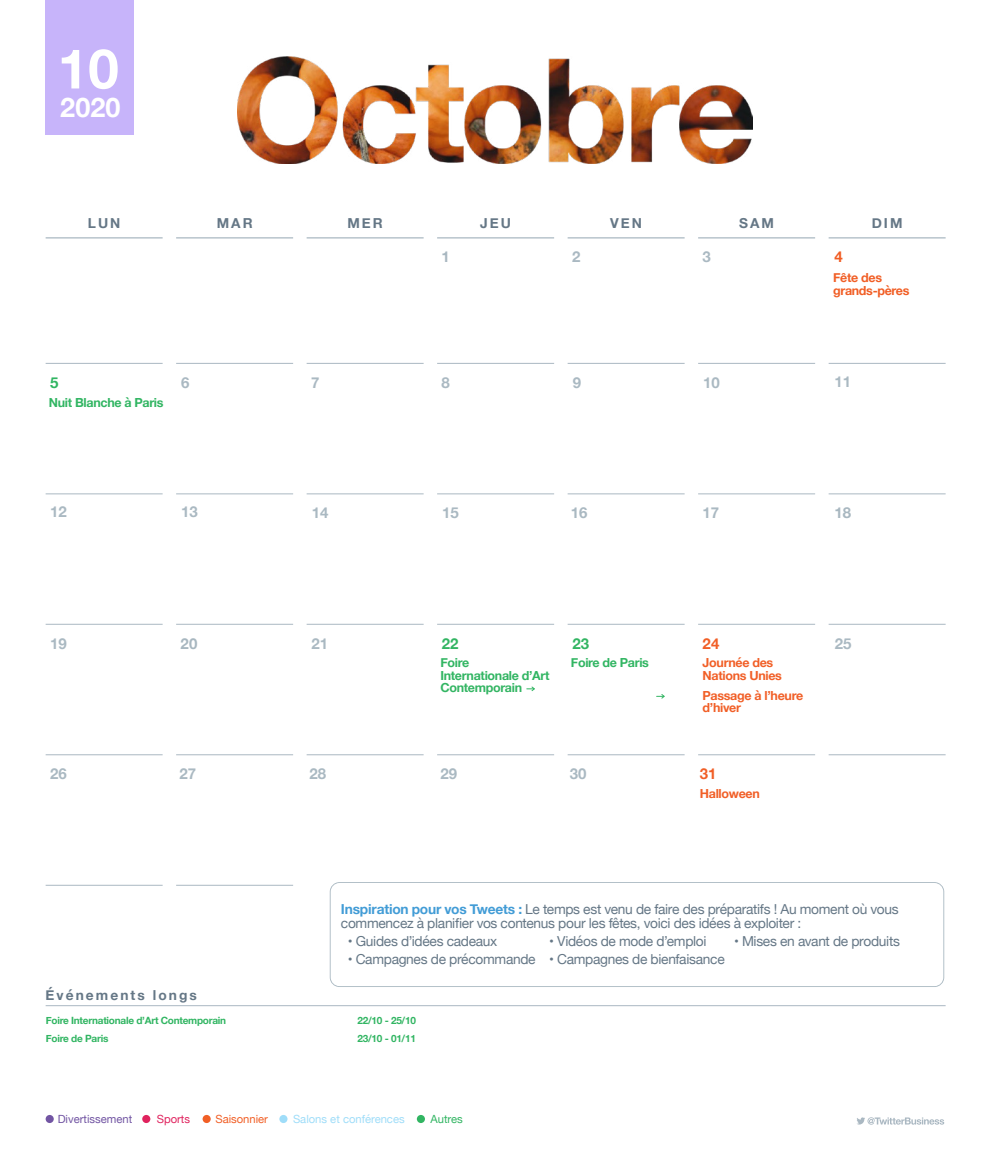
<style>
.page{position:relative;width:990px;height:1170px;background:#fff}
.page>*{position:absolute;margin:0;border:0;box-sizing:border-box;transform-origin:0 0}
.t1{font:700 55px "Helvetica Neue";color:#fff}
.t2{font:700 27px "Helvetica Neue";color:#fff}
.t3{font:700 15px "Helvetica Neue";color:#aab9c2}
.t4{font:700 15px "Helvetica Neue";color:#a8b7c0}
.t5{font:700 15px "Helvetica Neue";color:#33b563}
.t6{font:700 15px "Helvetica Neue";color:#f15f27}
.t7{font:700 15px "Helvetica Neue";color:#31b562}
.t8{font:700 15px "Helvetica Neue";color:#f15e25}
.t9{font:13.75px/13.8px "Helvetica Neue";letter-spacing:-.025em;color:#657786}
.t10{font:700 13.75px "Helvetica Neue";letter-spacing:.15em;color:#657786}
.t11{font:700 12.5px/12.5px "Helvetica Neue";letter-spacing:-.025em;color:#31b562}
.t12{font:700 12.5px/12.5px "Helvetica Neue";letter-spacing:-.025em;color:#f15f27}
.t13{font:700 12.5px/13.4px "Helvetica Neue";letter-spacing:-.025em;color:#f15e25}
.t14{font:700 12.5px "Helvetica Neue";letter-spacing:-.025em;color:#33b563}
.t15{font:11.25px "Helvetica Neue";color:#9fddf9}
.t16{font:11.25px "Helvetica Neue";color:#7255a3}
.t17{font:11.25px "Helvetica Neue";color:#f15f26}
.t18{font:11.25px "Helvetica Neue";color:#e0235e}
.t19{font:11.25px "Helvetica Neue";color:#31b562}
.t20{font:700 10px/18px "Helvetica Neue";letter-spacing:-.025em;color:#31b562}
.s1{font-weight:700;color:#429cd6}
</style>
<div class="page">
<hr style="left:46px;top:237px;width:117px;height:1px;background:#aab8c2">
<hr style="left:176px;top:237px;width:117px;height:1px;background:#aab8c2">
<hr style="left:307px;top:237px;width:117px;height:1px;background:#aab8c2">
<hr style="left:437px;top:237px;width:117px;height:1px;background:#aab8c2">
<hr style="left:568px;top:237px;width:117px;height:1px;background:#aab8c2">
<hr style="left:698px;top:237px;width:117px;height:1px;background:#aab8c2">
<hr style="left:829px;top:237px;width:117px;height:1px;background:#aab8c2">
<hr style="left:46px;top:363px;width:117px;height:1px;background:#aab8c2">
<hr style="left:176px;top:363px;width:117px;height:1px;background:#aab8c2">
<hr style="left:307px;top:363px;width:117px;height:1px;background:#aab8c2">
<hr style="left:437px;top:363px;width:117px;height:1px;background:#aab8c2">
<hr style="left:568px;top:363px;width:117px;height:1px;background:#aab8c2">
<hr style="left:698px;top:363px;width:117px;height:1px;background:#aab8c2">
<hr style="left:829px;top:363px;width:117px;height:1px;background:#aab8c2">
<hr style="left:46px;top:494px;width:117px;height:1px;background:#aab8c2">
<hr style="left:176px;top:494px;width:117px;height:1px;background:#aab8c2">
<hr style="left:307px;top:494px;width:117px;height:1px;background:#aab8c2">
<hr style="left:437px;top:494px;width:117px;height:1px;background:#aab8c2">
<hr style="left:568px;top:494px;width:117px;height:1px;background:#aab8c2">
<hr style="left:698px;top:494px;width:117px;height:1px;background:#aab8c2">
<hr style="left:829px;top:494px;width:117px;height:1px;background:#aab8c2">
<hr style="left:46px;top:624px;width:117px;height:1px;background:#aab8c2">
<hr style="left:176px;top:624px;width:117px;height:1px;background:#aab8c2">
<hr style="left:307px;top:624px;width:117px;height:1px;background:#aab8c2">
<hr style="left:437px;top:624px;width:117px;height:1px;background:#aab8c2">
<hr style="left:568px;top:624px;width:117px;height:1px;background:#aab8c2">
<hr style="left:698px;top:624px;width:117px;height:1px;background:#aab8c2">
<hr style="left:829px;top:624px;width:117px;height:1px;background:#aab8c2">
<hr style="left:46px;top:754px;width:117px;height:1px;background:#aab8c2">
<hr style="left:176px;top:754px;width:117px;height:1px;background:#aab8c2">
<hr style="left:307px;top:754px;width:117px;height:1px;background:#aab8c2">
<hr style="left:437px;top:754px;width:117px;height:1px;background:#aab8c2">
<hr style="left:568px;top:754px;width:117px;height:1px;background:#aab8c2">
<hr style="left:698px;top:754px;width:117px;height:1px;background:#aab8c2">
<hr style="left:829px;top:754px;width:117px;height:1px;background:#aab8c2">
<hr style="left:46px;top:885px;width:117px;height:1px;background:#aab8c2">
<hr style="left:176px;top:885px;width:117px;height:1px;background:#aab8c2">
<hr style="left:46px;top:1005px;width:900px;height:1px;background:#aab8c2">
<svg style="left:857px;top:1117px;width:87px;height:8px"></svg>
<div style="left:203px;top:1115px;width:8px;height:8px;background:#f15f26;border-radius:50%"></div>
<div style="left:142px;top:1115px;width:8px;height:8px;background:#e0235e;border-radius:50%"></div>
<div style="left:46px;top:1115px;width:8px;height:8px;background:#7255a3;border-radius:50%"></div>
<div style="left:279px;top:1115px;width:9px;height:8px;background:#9fddf9;border-radius:50%"></div>
<div style="left:417px;top:1115px;width:8px;height:8px;background:#31b562;border-radius:50%"></div>
<svg style="left:330px;top:882px;width:614px;height:105px"></svg>
<div style="left:45px;top:0;width:89px;height:135px;background:#c7b4fa"></div>
<img style="left:238px;top:57px;width:514px;height:106px">
<svg style="left:527px;top:686px;width:8px;height:5px"></svg>
<svg style="left:657px;top:694px;width:8px;height:5px"></svg>
<h1 class="t1" style="left:58px;top:26px;width:63px">10</h1>
<h2 class="t2" style="left:60px;top:86px;width:62px">2020</h2>
<p class="t10" style="left:88px;top:213px;width:34px">LUN</p>
<p class="t10" style="left:217px;top:213px;width:37px">MAR</p>
<p class="t10" style="left:347px;top:213px;width:37px">MER</p>
<p class="t10" style="left:480px;top:213px;width:32px">JEU</p>
<p class="t10" style="left:610px;top:213px;width:33px">VEN</p>
<p class="t10" style="left:739px;top:213px;width:36px">SAM</p>
<p class="t10" style="left:872px;top:213px;width:32px">DIM</p>
<p class="t4" style="left:442px;top:245px;width:10px">1</p>
<p class="t3" style="left:572px;top:245px;width:10px">2</p>
<p class="t3" style="left:703px;top:245px;width:10px">3</p>
<p class="t8" style="left:834px;top:245px;width:10px">4</p>
<p class="t13" style="left:833px;top:271px;width:78px">Fête des grands-pères</p>
<p class="t7" style="left:50px;top:370px;width:10px">5</p>
<p class="t11" style="left:49px;top:397px;width:116px">Nuit Blanche à Paris</p>
<p class="t3" style="left:181px;top:370px;width:10px">6</p>
<p class="t3" style="left:834px;top:370px;width:18px">11</p>
<p class="t3" style="left:311px;top:370px;width:10px">7</p>
<p class="t3" style="left:442px;top:370px;width:10px">8</p>
<p class="t3" style="left:573px;top:370px;width:10px">9</p>
<p class="t3" style="left:703px;top:370px;width:18px">10</p>
<p class="t3" style="left:50px;top:500px;width:18px">12</p>
<p class="t3" style="left:181px;top:500px;width:18px">13</p>
<p class="t3" style="left:442px;top:501px;width:18px">15</p>
<p class="t3" style="left:571px;top:501px;width:18px">16</p>
<p class="t3" style="left:703px;top:501px;width:18px">17</p>
<p class="t4" style="left:834px;top:501px;width:18px">18</p>
<p class="t3" style="left:312px;top:501px;width:18px">14</p>
<p class="t3" style="left:50px;top:631px;width:18px">19</p>
<p class="t4" style="left:181px;top:631px;width:18px">20</p>
<p class="t3" style="left:311px;top:631px;width:18px">21</p>
<p class="t5" style="left:442px;top:631px;width:18px">22</p>
<p class="t5" style="left:572px;top:631px;width:18px">23</p>
<p class="t3" style="left:835px;top:631px;width:18px">25</p>
<p class="t6" style="left:703px;top:631px;width:18px">24</p>
<p class="t3" style="left:50px;top:762px;width:18px">26</p>
<p class="t3" style="left:310px;top:762px;width:18px">28</p>
<p class="t3" style="left:179px;top:762px;width:18px">27</p>
<p class="t11" style="left:440px;top:657px;width:111px">Foire<br>Internationale d’Art</p>
<p class="t14" style="left:440px;top:678px;width:83px">Contemporain</p>
<p class="t11" style="left:571px;top:657px;width:80px">Foire de Paris</p>
<p class="t12" style="left:703px;top:657px;width:81px">Journée des<br>Nations Unies</p>
<p class="t12" style="left:703px;top:689px;width:102px">Passage à l’heure d’hiver</p>
<p class="t3" style="left:440px;top:762px;width:18px">29</p>
<p class="t3" style="left:570px;top:762px;width:18px">30</p>
<p class="t6" style="left:700px;top:762px;width:18px">31</p>
<p class="t12" style="left:700px;top:787px;width:61px">Halloween</p>
<p class="t10" style="left:46px;top:984px;width:153px">Événements longs</p>
<p class="t9" style="left:341px;top:903px;width:559px"><span class="s1">Inspiration pour vos Tweets :</span> Le temps est venu de faire des préparatifs ! Au moment où vous commencez à planifier vos contenus pour les fêtes, voici des idées à exploiter :</p>
<p class="t9" style="left:348px;top:935px;width:151px">• Guides d’idées cadeaux</p>
<p class="t9" style="left:549px;top:935px;width:159px">• Vidéos de mode d’emploi</p>
<p class="t9" style="left:734px;top:935px;width:167px">• Mises en avant de produits</p>
<p class="t9" style="left:348px;top:953px;width:378px">• Campagnes de précommande • Campagnes de bienfaisance</p>
<p class="t20" style="left:46px;top:1012px;width:182px">Foire Internationale d’Art Contemporain<br>Foire de Paris</p>
<p class="t20" style="left:357px;top:1012px;width:60px">22/10 - 25/10<br>23/10 - 01/11</p>
<p class="t16" style="left:58px;top:1111px;width:76px">Divertissement</p>
<p class="t18" style="left:157px;top:1111px;width:35px">Sports</p>
<p class="t17" style="left:215px;top:1111px;width:54px">Saisonnier</p>
<p class="t15" style="left:293px;top:1111px;width:113px">Salons et conférences</p>
<p class="t19" style="left:430px;top:1111px;width:34px">Autres</p>
</div>
